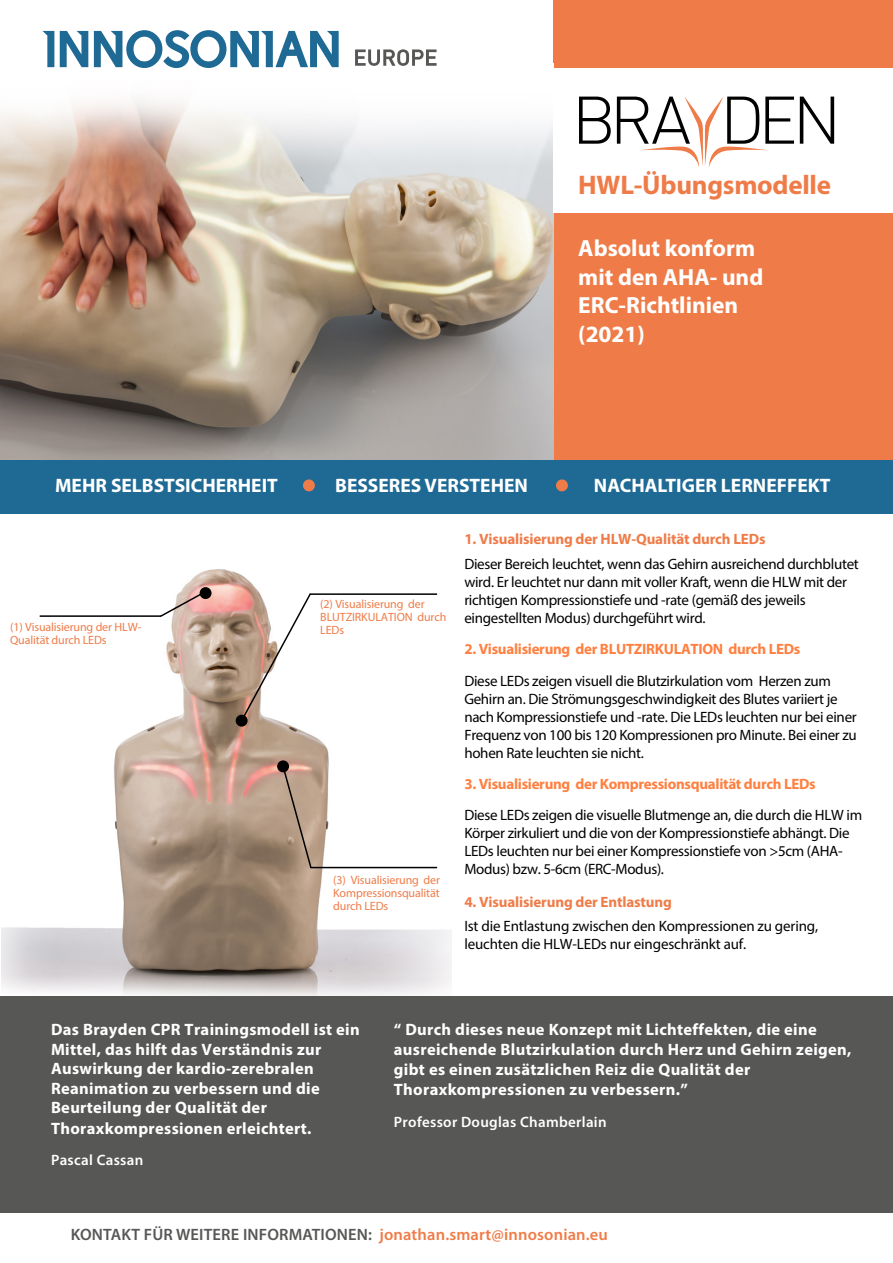
<style>
.page{position:relative;width:893px;height:1263px;background:#fff}
.page>*{position:absolute;margin:0;border:0;box-sizing:border-box;transform-origin:0 0}
.t1{font:700 27px "Myriad Pro";letter-spacing:-.01em;color:#ef7c48}
.t2{font:700 23.4px/28.5px "Myriad Pro";color:#fff}
.t3{font:700 19.5px "Myriad Pro";color:#fff}
.t4{font:700 16.5px/19.6px "Myriad Pro";letter-spacing:.02em;color:#fff}
.t5{font:600 16.5px "Myriad Pro";letter-spacing:.01em;color:#575756}
.t6{font:15px/18px "Myriad Pro";letter-spacing:-.02em;color:#000}
.t7{font:600 15px "Myriad Pro";letter-spacing:.02em;color:#fff}
.t8{font:12px/13.2px "Myriad Pro";letter-spacing:-.01em;color:#ef7c48}
.s1{font-weight:700;color:#ef7c48}
.s2{font-weight:700;color:#ff8040}
.s3{color:#ef7c48}
</style>
<div class="page">
<div style="left:554px;top:0;width:339px;height:460px;background:#ef7c48"></div>
<img style="left:0;top:64px;width:554px;height:396px">
<div style="left:554px;top:68px;width:339px;height:145px;background:#fff"></div>
<div style="left:0;top:460px;width:893px;height:54px;background:#1f6a95"></div>
<img style="left:2px;top:569px;width:449px;height:427px">
<svg style="left:579px;top:97px;width:32px;height:47px"></svg>
<svg style="left:800px;top:97px;width:34px;height:47px"></svg>
<svg style="left:617px;top:97px;width:177px;height:70px"></svg>
<div style="left:303px;top:479px;width:12px;height:12px;background:#ef7c48;border-radius:50%"></div>
<div style="left:556px;top:479px;width:12px;height:12px;background:#ef7c48;border-radius:50%"></div>
<div style="left:200px;top:587px;width:12px;height:12px;background:#000;border-radius:50%"></div>
<div style="left:236px;top:715px;width:12px;height:12px;background:#000;border-radius:50%"></div>
<div style="left:277px;top:760px;width:12px;height:12px;background:#000;border-radius:50%"></div>
<hr style="left:310px;top:593px;width:127px;height:2px;background:#000">
<svg style="left:240px;top:592px;width:72px;height:131px"></svg>
<hr style="left:40px;top:615px;width:121px;height:2px;background:#000">
<svg style="left:158px;top:591px;width:46px;height:27px"></svg>
<hr style="left:310px;top:867px;width:127px;height:1px;background:#000">
<svg style="left:281px;top:764px;width:32px;height:106px;background:#ad937f"></svg>
<svg style="left:43px;top:31px;width:11px;height:36px"></svg>
<svg style="left:60px;top:31px;width:28px;height:36px"></svg>
<svg style="left:94px;top:30px;width:245px;height:38px"></svg>
<svg style="left:355px;top:49px;width:82px;height:17px"></svg>
<div style="left:0;top:996px;width:893px;height:217px;background:#575756"></div>
<p class="t1" style="left:578px;top:167px;width:254px">HWL-Übungsmodelle</p>
<p class="t2" style="left:578px;top:233px;width:186px">Absolut konform mit den AHA- und<br>ERC-Richtlinien (2021)</p>
<p class="t3" style="left:55px;top:473px;width:224px">MEHR SELBSTSICHERHEIT</p>
<p class="t3" style="left:335px;top:473px;width:194px">BESSERES VERSTEHEN</p>
<p class="t3" style="left:594px;top:473px;width:238px">NACHALTIGER LERNEFFEKT</p>
<p class="t8" style="left:10px;top:621px;width:133px">(1) Visualisierung der HLW-<br>Qualität durch LEDs</p>
<p class="t8" style="left:320px;top:597px;width:128px">(2) Visualisierung der<br>BLUTZIRKULATION durch<br>LEDs</p>
<p class="t8" style="left:333px;top:873px;width:108px;text-align:justify">(3) Visualisierung der Kompressionsqualität durch LEDs</p>
<p class="t6" style="left:464px;top:526px;width:396px;line-height:25.5px"><span class="s1">1. Visualisierung der HLW-Qualität durch LEDs<br></span>Dieser Bereich leuchtet, wenn das Gehirn ausreichend durchblutet</p>
<p class="t6" style="left:464px;top:573px;width:384px">wird. Er leuchtet nur dann mit voller Kraft, wenn die HLW mit der richtigen Kompressionstiefe und -rate (gemäß des jeweils eingestellten Modus) durchgeführt wird.</p>
<p class="t6" style="left:464px;top:633px;width:368px;line-height:31.3px"><span class="s2">2. Visualisierung der BLUTZIRKULATION durch LEDs<br></span>Diese LEDs zeigen visuell die Blutzirkulation vom Herzen zum</p>
<p class="t6" style="left:464px;top:689px;width:394px">Gehirn an. Die Strömungsgeschwindigkeit des Blutes variiert je nach Kompressionstiefe und -rate. Die LEDs leuchten nur bei einer Frequenz von 100 bis 120 Kompressionen pro Minute. Bei einer zu hohen Rate leuchten sie nicht.</p>
<p class="t6" style="left:464px;top:768px;width:399px;line-height:30.8px"><span class="s2">3. Visualisierung der Kompressionsqualität durch LEDs<br></span>Diese LEDs zeigen die visuelle Blutmenge an, die durch die HLW im</p>
<p class="t6" style="left:464px;top:824px;width:387px">Körper zirkuliert und die von der Kompressionstiefe abhängt. Die<br>LEDs leuchten nur bei einer Kompressionstiefe von &gt;5cm (AHA-<br>Modus) bzw. 5-6cm (ERC-Modus).</p>
<p class="t6" style="left:464px;top:889px;width:355px;line-height:24.9px"><span class="s1">4. Visualisierung der Entlastung<br></span>Ist die Entlastung zwischen den Kompressionen zu gering,</p>
<p class="t6" style="left:464px;top:935px;width:283px">leuchten die HLW-LEDs nur eingeschränkt auf.</p>
<p class="t4" style="left:51px;top:1019px;width:310px">Das Brayden CPR Trainingsmodell ist ein Mittel, das hilft das Verständnis zur Auswirkung der kardio-zerebralen Reanimation zu verbessern und die Beurteilung der Qualität der Thoraxkompressionen erleichtert.</p>
<p class="t7" style="left:51px;top:1150px;width:94px">Pascal Cassan</p>
<p class="t4" style="left:394px;top:1019px;width:459px;line-height:20.1px">“ Durch dieses neue Konzept mit Lichteffekten, die eine ausreichende Blutzirkulation durch Herz und Gehirn zeigen, gibt es einen zusätzlichen Reiz die Qualität der Thoraxkompressionen zu verbessern.”</p>
<p class="t7" style="left:394px;top:1112px;width:214px">Professor Douglas Chamberlain</p>
<p class="t5" style="left:71px;top:1224px;width:539px">KONTAKT FÜR WEITERE INFORMATIONEN: <span class="s3">jonathan.smart@innosonian.eu</span></p>
</div>
